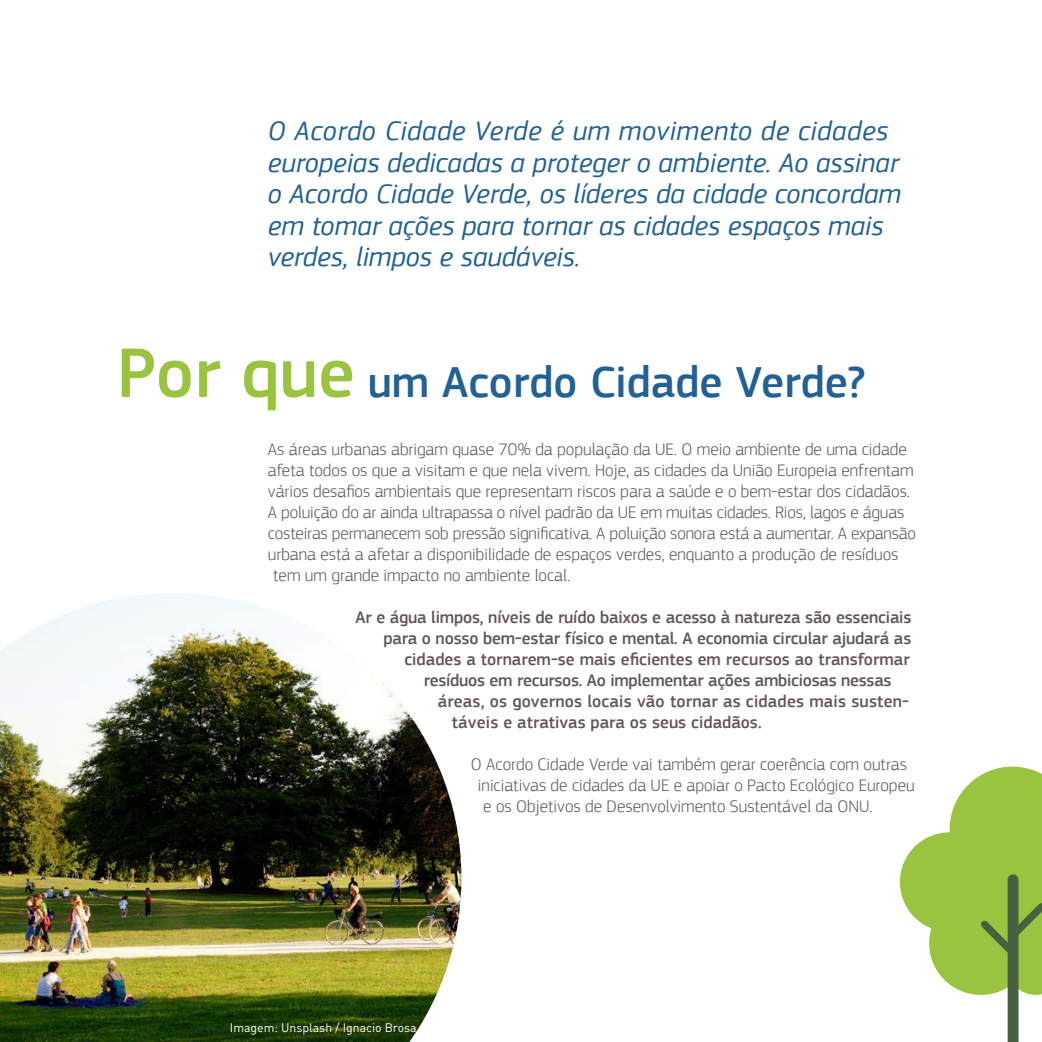
<style>
.page{position:relative;width:1042px;height:1042px;background:#fff}
.page>*{position:absolute;margin:0;border:0;box-sizing:border-box;transform-origin:0 0}
.Heading{font:500 45.5px "EC Square Sans Pro";color:#216196}
.Copy{font:italic 28px/31.5px "EC Square Sans Pro";color:#216196}
.Copy-2{font:300 17.5px "EC Square Sans Pro";color:#62565b}
.Copy-3{font:500 17.5px "EC Square Sans Pro";letter-spacing:-.01em;color:#62565b}
.Copy-4{font:500 17.5px "EC Square Sans Pro";letter-spacing:.01em;color:#62565b}
.Copy-5{font:12.25px "DIN Pro";color:#fff}
.s1{font-size:72.8px;color:#9ac43f}
</style>
<div class="page">
<img style="left:0;top:593px;width:461px;height:449px">
<hr style="left:1041px;top:0;width:1px;height:1042px;background:#60c4e0">
<div style="left:900px;top:832px;width:99px;height:100px;background:#9ac43f;border-radius:50%"></div>
<div style="left:929px;top:891px;width:103px;height:104px;background:#9ac43f;border-radius:50%"></div>
<div style="left:1007px;top:880px;width:11px;height:162px;background:#495f41"></div>
<svg style="left:949px;top:766px;width:93px;height:229px"></svg>
<p class="Copy" style="left:268px;top:115px;width:635px">O Acordo Cidade Verde é um movimento de cidades europeias dedicadas a proteger o ambiente. Ao assinar o Acordo Cidade Verde, os líderes da cidade concordam em tomar ações para tornar as cidades espaços mais verdes, limpos e saudáveis.</p>
<p class="Heading" style="left:117px;top:355px;width:750px"><span class="s1">Por que</span> um Acordo Cidade Verde?</p>
<p class="Copy-2" style="left:268px;top:439px;width:640px">As áreas urbanas abrigam quase 70% da população da UE. O meio ambiente de uma cidade</p>
<p class="Copy-2" style="left:268px;top:460px;width:647px">afeta todos os que a visitam e que nela vivem. Hoje, as cidades da União Europeia enfrentam</p>
<p class="Copy-2" style="left:268px;top:481px;width:644px">vários desafios ambientais que representam riscos para a saúde e o bem-estar dos cidadãos.</p>
<p class="Copy-2" style="left:268px;top:502px;width:638px">A poluição do ar ainda ultrapassa o nível padrão da UE em muitas cidades. Rios, lagos e águas</p>
<p class="Copy-2" style="left:268px;top:523px;width:650px">costeiras permanecem sob pressão significativa. A poluição sonora está a aumentar. A expansão</p>
<p class="Copy-2" style="left:268px;top:544px;width:632px">urbana está a afetar a disponibilidade de espaços verdes, enquanto a produção de resíduos</p>
<p class="Copy-2" style="left:273px;top:565px;width:298px">tem um grande impacto no ambiente local.</p>
<p class="Copy-3" style="left:355px;top:607px;width:557px">Ar e água limpos, níveis de ruído baixos e acesso à natureza são essenciais</p>
<p class="Copy-3" style="left:383px;top:628px;width:529px">para o nosso bem-estar físico e mental. A economia circular ajudará as</p>
<p class="Copy-3" style="left:404px;top:649px;width:507px">cidades a tornarem-se mais eficientes em recursos ao transformar</p>
<p class="Copy-3" style="left:424px;top:670px;width:469px">resíduos em recursos. Ao implementar ações ambiciosas nessas</p>
<p class="Copy-4" style="left:438px;top:691px;width:473px">áreas, os governos locais vão tornar as cidades mais susten-</p>
<p class="Copy-3" style="left:452px;top:712px;width:311px">táveis e atrativas para os seus cidadãos.</p>
<p class="Copy-2" style="left:471px;top:754px;width:437px">O Acordo Cidade Verde vai também gerar coerência com outras</p>
<p class="Copy-2" style="left:478px;top:775px;width:438px">iniciativas de cidades da UE e apoiar o Pacto Ecológico Europeu</p>
<p class="Copy-2" style="left:483px;top:796px;width:391px">e os Objetivos de Desenvolvimento Sustentável da ONU.</p>
<p class="Copy-5" style="left:230px;top:1018px;width:188px">Imagem: Unsplash / Ignacio Brosa</p>
</div>
